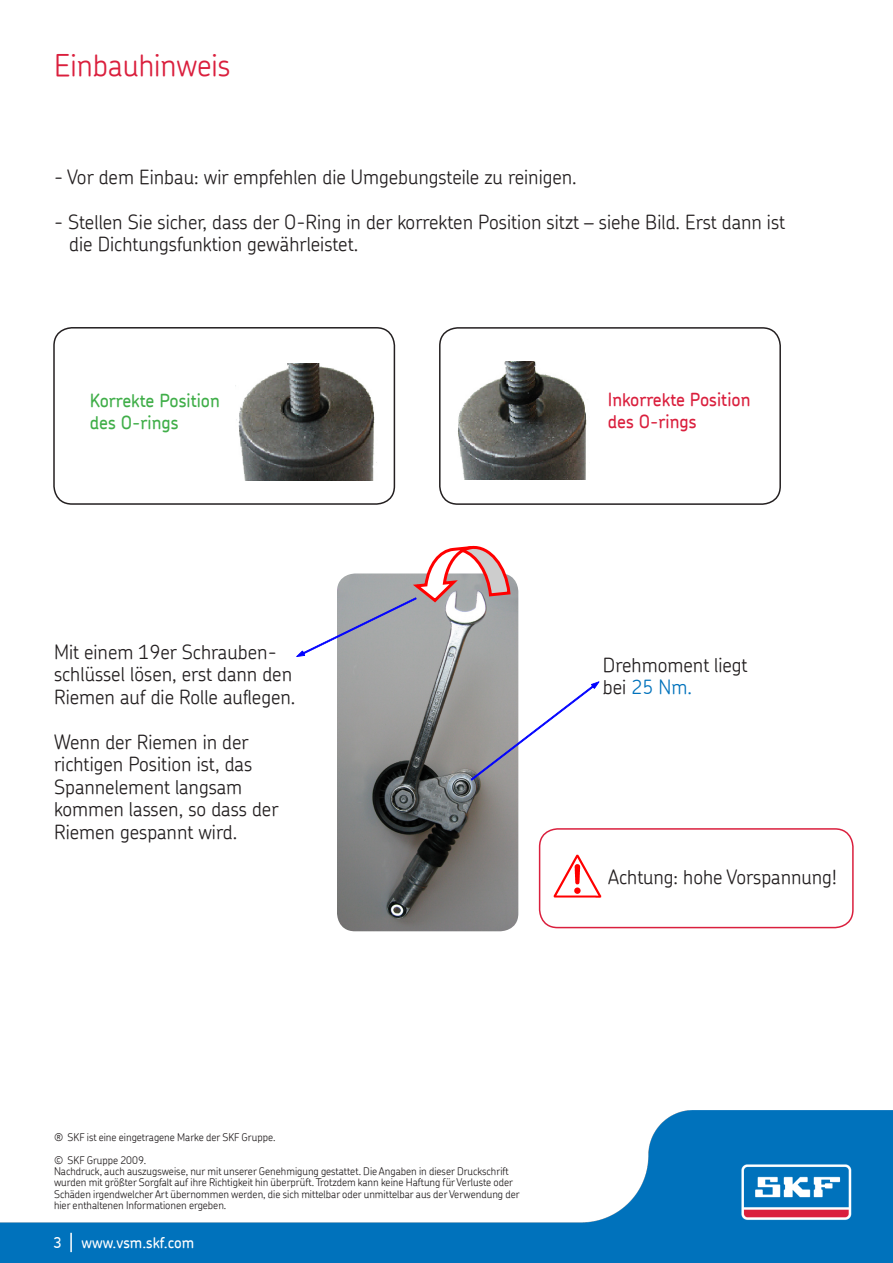
<style>
.page{position:relative;width:893px;height:1263px;background:#fff}
.page>*{position:absolute;margin:0;border:0;box-sizing:border-box;transform-origin:0 0}
.t1{font:300 30px "SKF Chevin";color:#da1f3d}
.t2{font:300 19.5px/22.5px "SKF Chevin";color:#231f20}
.t3{font:300 19.5px "SKF Chevin";color:#0072bc}
.t4{font:500 18px "SKF Chevin";color:#da1f3d}
.t5{font:500 18px "SKF Chevin";color:#40ae49}
.t6{font:500 15px "SKF Chevin";color:#fff}
._91_99_-_Disclaimer{font:300 10.5px/11.2px "SKF Chevin";color:#231f20}
.s1{color:#231f20}
</style>
<div class="page">
<img style="left:553px;top:854px;width:49px;height:44px">
<div style="left:539px;top:828px;width:315px;height:100px;border:2px solid #da1f3d;border-radius:18px"></div>
<img style="left:0;top:1110px;width:893px;height:153px">
<svg style="left:70px;top:1233px;width:2px;height:19px"></svg>
<div style="left:53px;top:327px;width:342px;height:178px;border:2px solid #231f20;border-radius:18px"></div>
<div style="left:439px;top:327px;width:342px;height:178px;border:2px solid #231f20;border-radius:18px"></div>
<img style="left:235px;top:363px;width:142px;height:118px">
<img style="left:458px;top:362px;width:129px;height:117px">
<img style="left:337px;top:577px;width:181px;height:354px">
<svg style="left:296px;top:545px;width:216px;height:114px"></svg>
<svg style="left:467px;top:679px;width:133px;height:103px"></svg>
<p class="t1" style="left:54px;top:46px;width:178px">Einbauhinweis</p>
<p class="t2" style="left:54px;top:165px;width:524px">- Vor dem Einbau: wir empfehlen die Umgebungsteile zu reinigen.</p>
<p class="t2" style="left:69px;top:210px;width:718px;text-indent:-15px">- Stellen Sie sicher, dass der O-Ring in der korrekten Position sitzt – siehe Bild. Erst dann ist die Dichtungsfunktion gewährleistet.</p>
<p class="t5" style="left:90px;top:389px;width:132px">Korrekte Position</p>
<p class="t5" style="left:90px;top:411px;width:90px">des O-rings</p>
<p class="t2" style="left:54px;top:640px;width:243px">Mit einem 19er Schrauben&shy;schlüssel lösen, erst dann den<br>Riemen auf die Rolle auflegen.</p>
<p class="t2" style="left:54px;top:730px;width:226px">Wenn der Riemen in der richtigen Position ist, das<br>Spannelement langsam kommen lassen, so dass der<br>Riemen gespannt wird.</p>
<p class="t4" style="left:608px;top:388px;width:144px">Inkorrekte Position</p>
<p class="t4" style="left:608px;top:410px;width:90px">des O-rings</p>
<p class="t2" style="left:603px;top:653px;width:146px">Drehmoment liegt</p>
<p class="t3" style="left:603px;top:675px;width:90px"><span class="s1">bei</span> 25 Nm.</p>
<p class="t2" style="left:608px;top:865px;width:230px">Achtung: hohe Vorspannung!</p>
<p class="_91_99_-_Disclaimer" style="left:54px;top:1132px;width:223px">® SKF ist eine eingetragene Marke der SKF Gruppe.</p>
<p class="_91_99_-_Disclaimer" style="left:54px;top:1154px;width:94px">© SKF Gruppe 2009.</p>
<p class="_91_99_-_Disclaimer" style="left:54px;top:1165px;width:467px">Nachdruck, auch auszugsweise, nur mit unserer Genehmigung gestattet. Die Angaben in dieser Druckschrift wurden mit größter Sorgfalt auf ihre Richtigkeit hin überprüft. Trotzdem kann keine Haftung für Verluste oder Schäden irgendwelcher Art übernommen werden, die sich mittelbar oder unmittelbar aus der Verwendung der hier enthaltenen Informationen ergeben.</p>
<p class="t6" style="left:53px;top:1232px;width:142px">3 www.vsm.skf.com</p>
</div>
